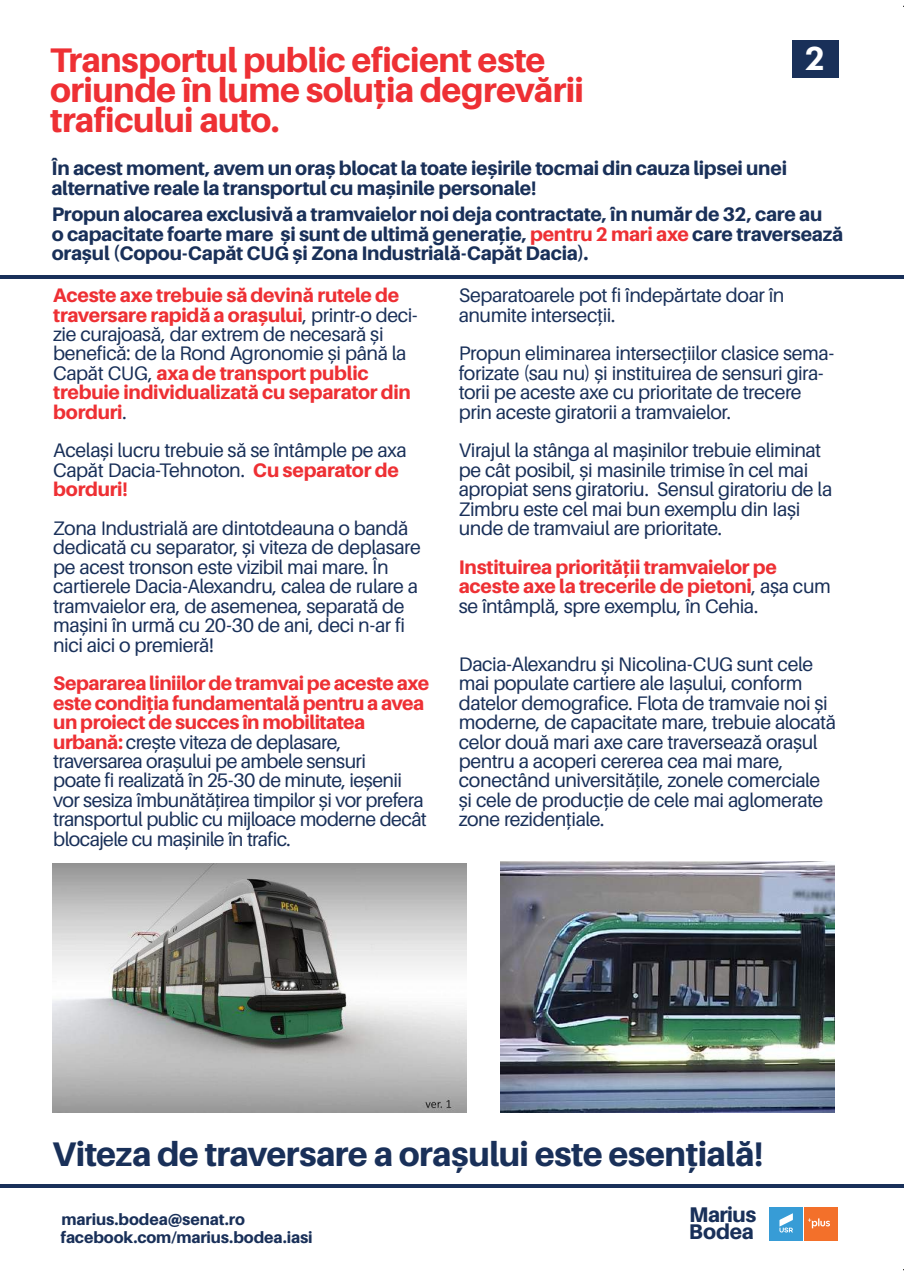
<style>
.page{position:relative;width:904px;height:1275px;background:#fff}
.page>*{position:absolute;margin:0;border:0;box-sizing:border-box;transform-origin:0 0}
.t1{font:700 34.2px/29.8px "Eleron";letter-spacing:-.015em;color:#ee3034}
.t2{font:700 34.2px "Eleron";letter-spacing:-.015em;color:#193059}
.t3{font:700 33.3px "Eleron";color:#fff}
.t4{font:700 21.3px/17.7px "Eleron";letter-spacing:-.02em;color:#193059}
.t5{font:19.65px/19.4px "Eleron";letter-spacing:-.025em;color:#193059}
.t6{font:700 19.65px/19.4px "Eleron";letter-spacing:-.015em;color:#193059}
.t7{font:700 19.65px/19.4px "Eleron";letter-spacing:-.015em;color:#ee3034}
.t8{font:700 16.2px "Eleron";letter-spacing:-.01em;color:#193059}
.s1{color:#ee3034}
.s2{font-weight:400;color:#193059}
.s3{font-weight:700;color:#ee3034}
</style>
<div class="page">
<img style="left:500px;top:862px;width:334px;height:250px">
<img style="left:52px;top:863px;width:414px;height:249px">
<hr style="left:0;top:1184px;width:903px;height:3px;background:#193059">
<hr style="left:0;top:275px;width:903px;height:3px;background:#193059">
<div style="left:792px;top:40px;width:46px;height:37px;background:#193059"></div>
<div style="left:803px;top:1206px;width:34px;height:34px;background:#f3702a"></div>
<div style="left:769px;top:1206px;width:33px;height:34px;background:#379cd6"></div>
<svg style="left:779px;top:1213px;width:13px;height:19px"></svg>
<svg style="left:808px;top:1218px;width:21px;height:10px"></svg>
<h1 class="t1" style="left:50px;top:45px;width:535px">Transportul public eficient este oriunde în lume soluția degrevării traficului auto.</h1>
<p class="t6" style="left:51px;top:159px;width:737px">În acest moment, avem un oraș blocat la toate ieșirile tocmai din cauza lipsei unei alternative reale la transportul cu mașinile personale!</p>
<h2 class="t3" style="left:804px;top:39px;width:22px">2</h2>
<p class="t6" style="left:52px;top:205px;width:792px">Propun alocarea exclusivă a tramvaielor noi deja contractate, în număr de 32, care au<br>o capacitate foarte mare și sunt de ultimă generație, <span class="s1">pentru 2 mari axe</span> care traversează orașul (Copou-Capăt CUG și Zona Industrială-Capăt Dacia).</p>
<p class="t7" style="left:53px;top:286px;width:366px">Aceste axe trebuie să devină rutele de traversare rapidă a orașului<span class="s2">, printr-o deci&shy;zie curajoasă, dar extrem de necesară și benefică: de la Rond Agronomie și până la Capăt CUG,</span> axa de transport public trebuie individualizată cu separator din borduri<span class="s2">.</span></p>
<p class="t5" style="left:53px;top:441px;width:355px">Același lucru trebuie să se întâmple pe axa<br>Capăt Dacia-Tehnoton. <span class="s3">Cu separator de borduri!</span></p>
<p class="t5" style="left:53px;top:519px;width:369px">Zona Industrială are dintotdeauna o bandă dedicată cu separator, și viteza de deplasare pe acest tronson este vizibil mai mare. În cartierele Dacia-Alexandru, calea de rulare a tramvaielor era, de asemenea, separată de mașini în urmă cu 20-30 de ani, deci n-ar fi nici aici o premieră!</p>
<p class="t5" style="left:53px;top:674px;width:377px"><span class="s3">Separarea liniilor de tramvai pe aceste axe este condiția fundamentală pentru a avea un proiect de succes în mobilitatea urbană:</span> crește viteza de deplasare, traversarea orașului pe ambele sensuri<br>poate fi realizată în 25-30 de minute, ieșenii vor sesiza îmbunătățirea timpilor și vor prefera transportul public cu mijloace moderne decât blocajele cu mașinile în trafic.</p>
<p class="t5" style="left:458px;top:286px;width:327px">Separatoarele pot fi îndepărtate doar în anumite intersecții.</p>
<p class="t5" style="left:458px;top:344px;width:376px">Propun eliminarea intersecțiilor clasice sema&shy;forizate (sau nu) și instituirea de sensuri gira&shy;torii pe aceste axe cu prioritate de trecere prin aceste giratorii a tramvaielor.</p>
<p class="t5" style="left:458px;top:441px;width:375px">Virajul la stânga al mașinilor trebuie eliminat pe cât posibil, și masinile trimise în cel mai apropiat sens giratoriu. Sensul giratoriu de la Zimbru este cel mai bun exemplu din Iași unde de tramvaiul are prioritate.</p>
<p class="t7" style="left:458px;top:557px;width:373px">Instituirea priorității tramvaielor pe aceste axe la trecerile de pietoni<span class="s2">, așa cum se întâmplă, spre exemplu, în Cehia.</span></p>
<p class="t5" style="left:458px;top:654px;width:378px">Dacia-Alexandru și Nicolina-CUG sunt cele mai populate cartiere ale Iașului, conform datelor demografice. Flota de tramvaie noi și moderne, de capacitate mare, trebuie alocată celor două mari axe care traversează orașul pentru a acoperi cererea cea mai mare, conectând universitățile, zonele comerciale și cele de producție de cele mai aglomerate zone rezidențiale.</p>
<h1 class="t2" style="left:52px;top:1134px;width:713px">Viteza de traversare a orașului este esențială!</h1>
<p class="t8" style="left:61px;top:1210px;width:185px">marius.bodea@senat.ro</p>
<p class="t8" style="left:61px;top:1227px;width:253px">facebook.com/marius.bodea.iasi</p>
<p class="t4" style="left:688px;top:1205px;width:69px">Marius<br>Bodea</p>
</div>
